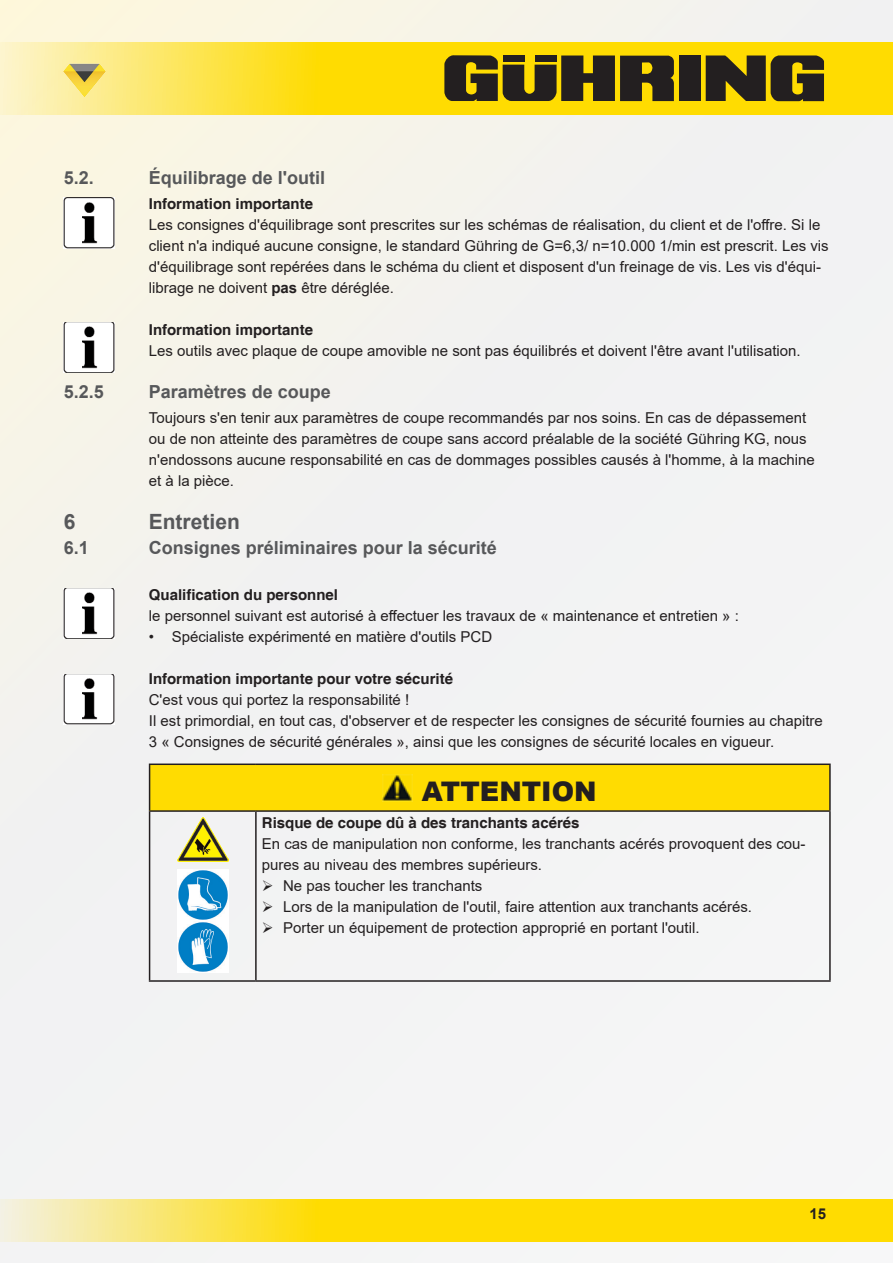
<style>
.page{position:relative;width:893px;height:1263px;background:#fff}
.page>*{position:absolute;margin:0;border:0;box-sizing:border-box;transform-origin:0 0}
.Tabelle{font:900 27px "Arial";color:#231f20}
.Kapitel_Head_1{font:700 21px "Arial";color:#57585a}
.Headline_Versalien_1{font:700 18px "Arial";color:#57585a}
.Fliesstext_45_light{font:15px/21px "Arial";color:#231f20}
.Tabelle_Unterpunkte{font:15px/21px "Arial";color:#231f20}
.Fliesstext_45_light-2{font:700 15px "Helvetica";color:#231f20}
.Tabelle-2{font:700 15px "Helvetica";color:#231f20}
.t1{font:700 15px "Arial";color:#231f20}
.s1{font-weight:700}
</style>
<div class="page">
<div style="left:0;top:0;width:893px;height:1263px;background:linear-gradient(to right,#f4f3ec,#f3f4f5)"></div>
<svg style="left:0;top:43px;width:893px;height:72px;background:#fde12f"></svg>
<svg style="left:0;top:1199px;width:893px;height:43px;background:#fcdf29"></svg>
<div style="left:679px;top:56px;width:22px;height:45px;background:#231f20"></div>
<svg style="left:706px;top:55px;width:118px;height:46px;background:#4f4419"></svg>
<svg style="left:444px;top:55px;width:230px;height:46px;background:#554a18"></svg>
<img style="left:64px;top:64px;width:43px;height:42px">
<img style="left:64px;top:322px;width:51px;height:51px">
<div style="left:150px;top:764px;width:680px;height:47px;background:#ffdc01"></div>
<hr style="left:149px;top:763px;width:107px;height:2px;background:#231f20">
<hr style="left:149px;top:765px;width:1px;height:45px;background:#231f20">
<hr style="left:256px;top:763px;width:575px;height:2px;background:#231f20">
<hr style="left:829px;top:765px;width:2px;height:45px;background:#231f20">
<hr style="left:149px;top:810px;width:107px;height:2px;background:#231f20">
<hr style="left:149px;top:812px;width:1px;height:168px;background:#231f20">
<hr style="left:256px;top:810px;width:575px;height:2px;background:#231f20">
<hr style="left:255px;top:812px;width:2px;height:168px;background:#231f20">
<hr style="left:829px;top:812px;width:2px;height:168px;background:#231f20">
<hr style="left:149px;top:980px;width:107px;height:2px;background:#231f20">
<hr style="left:256px;top:980px;width:575px;height:2px;background:#231f20">
<img style="left:383px;top:774px;width:30px;height:27px">
<img style="left:177px;top:817px;width:51px;height:45px">
<img style="left:177px;top:869px;width:51px;height:103px">
<img style="left:64px;top:198px;width:51px;height:50px">
<img style="left:64px;top:588px;width:51px;height:51px">
<img style="left:64px;top:674px;width:51px;height:51px">
<p class="Headline_Versalien_1" style="left:64px;top:165px;width:32px">5.2.</p>
<p class="Headline_Versalien_1" style="left:149px;top:165px;width:178px">Équilibrage de l'outil</p>
<p class="Fliesstext_45_light-2" style="left:149px;top:194px;width:166px">Information importante</p>
<p class="Fliesstext_45_light" style="left:149px;top:214px;width:681px">Les consignes d'équilibrage sont prescrites sur les schémas de réalisation, du client et de l'offre. Si le client n'a indiqué aucune consigne, le standard Gühring de G=6,3/ n=10.000 1/min est prescrit. Les vis d'équilibrage sont repérées dans le schéma du client et disposent d'un freinage de vis. Les vis d'équi&shy;librage ne doivent <span class="s1">pas</span> être déréglée.</p>
<p class="Fliesstext_45_light-2" style="left:149px;top:320px;width:166px">Information importante</p>
<p class="Fliesstext_45_light" style="left:149px;top:340px;width:653px">Les outils avec plaque de coupe amovible ne sont pas équilibrés et doivent l'être avant l'utilisation.</p>
<p class="Headline_Versalien_1" style="left:64px;top:379px;width:42px">5.2.5</p>
<p class="Headline_Versalien_1" style="left:149px;top:379px;width:184px">Paramètres de coupe</p>
<p class="Fliesstext_45_light" style="left:149px;top:407px;width:668px">Toujours s'en tenir aux paramètres de coupe recommandés par nos soins. En cas de dépassement ou de non atteinte des paramètres de coupe sans accord préalable de la société Gühring KG, nous n'endossons aucune responsabilité en cas de dommages possibles causés à l'homme, à la machine et à la pièce.</p>
<p class="Kapitel_Head_1" style="left:64px;top:507px;width:13px">6</p>
<p class="Kapitel_Head_1" style="left:149px;top:507px;width:93px">Entretien</p>
<p class="Headline_Versalien_1" style="left:64px;top:535px;width:27px">6.1</p>
<p class="Headline_Versalien_1" style="left:149px;top:535px;width:350px">Consignes préliminaires pour la sécurité</p>
<p class="Fliesstext_45_light-2" style="left:149px;top:586px;width:191px">Qualification du personnel</p>
<p class="Fliesstext_45_light" style="left:149px;top:605px;width:591px">le personnel suivant est autorisé à effectuer les travaux de « maintenance et entretien » :</p>
<p class="Fliesstext_45_light" style="left:149px;top:626px;width:345px">• Spécialiste expérimenté en matière d'outils PCD</p>
<p class="Fliesstext_45_light-2" style="left:149px;top:670px;width:306px">Information importante pour votre sécurité</p>
<p class="Fliesstext_45_light" style="left:149px;top:689px;width:262px">C'est vous qui portez la responsabilité !</p>
<p class="Fliesstext_45_light" style="left:149px;top:710px;width:675px">Il est primordial, en tout cas, d'observer et de respecter les consignes de sécurité fournies au chapitre<br>3 « Consignes de sécurité générales », ainsi que les consignes de sécurité locales en vigueur.</p>
<p class="Tabelle" style="left:422px;top:772px;width:177px">ATTENTION</p>
<p class="Tabelle-2" style="left:262px;top:813px;width:319px">Risque de coupe dû à des tranchants acérés</p>
<p class="Tabelle_Unterpunkte" style="left:262px;top:833px;width:545px">En cas de manipulation non conforme, les tranchants acérés provoquent des cou&shy;pures au niveau des membres supérieurs.</p>
<p class="Tabelle_Unterpunkte" style="left:262px;top:875px;width:222px">➢ Ne pas toucher les tranchants</p>
<p class="Tabelle_Unterpunkte" style="left:262px;top:896px;width:492px">➢ Lors de la manipulation de l'outil, faire attention aux tranchants acérés.</p>
<p class="Tabelle_Unterpunkte" style="left:262px;top:917px;width:439px">➢ Porter un équipement de protection approprié en portant l'outil.</p>
<p class="t1" style="left:809px;top:1203px;width:18px">15</p>
</div>
